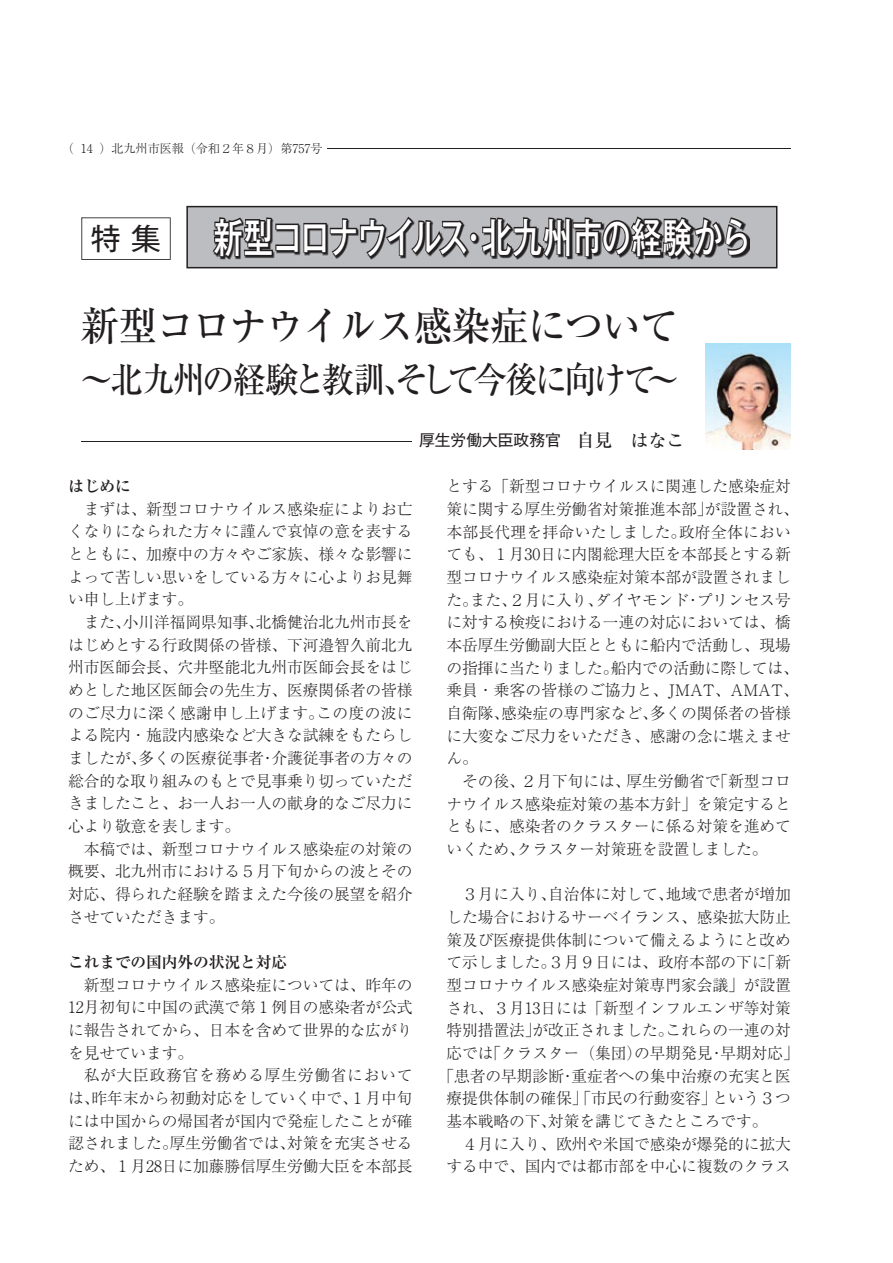
<style>
.page{position:relative;width:893px;height:1263px;background:#fff}
.page>*{position:absolute;margin:0;border:0;box-sizing:border-box;transform-origin:0 0}
.t1{font:500 40.5px "Gothic MB101 Pro";letter-spacing:-.025em;color:#fff;scale:.73 1}
.t2{font:500 40.5px "Ryumin Pro";letter-spacing:-.04em;color:#231f20;scale:.96 1}
.t3{font:500 36px "Ryumin Pro";letter-spacing:-.1em;color:#231f20;scale:.91 1}
.t4{font:30px "Gothic MB101 Pro";color:#231f20}
.t5{font:300 15.75px/22.6px "Ryumin Pr 6";letter-spacing:-.005em;color:#231f20;text-align:justify}
.t6{font:700 15.75px "Ryumin Pr 6";letter-spacing:-.005em;color:#231f20}
.t7{font:15.75px "Gothic MB101 Pro";color:#231f20}
.t8{font:300 12.15px "Ryumin Pro";letter-spacing:-.005em;color:#231f20}
.s1{font-family:"Ryumin Pr 6";font-weight:500;font-size:18px}
</style>
<div class="page">
<hr style="left:327px;top:148px;width:464px;height:1px;background:#231f20">
<svg style="left:81px;top:217px;width:90px;height:43px"></svg>
<svg style="left:186px;top:206px;width:591px;height:63px;background:#7f7e81"></svg>
<hr style="left:81px;top:441px;width:330px;height:1px;background:#231f20">
<img style="left:705px;top:343px;width:86px;height:106px">
<p class="t8" style="left:62px;top:139px;width:262px">（ 14 ）北九州市医報（令和２年８月）第757号</p>
<h3 class="t4" style="left:91px;top:214px;width:72px">特集</h3>
<h1 class="t1" style="left:213px;top:203px;width:738px">新型コロナウイルス・北九州市の経験から</h1>
<h1 class="t2" style="left:81px;top:294px;width:624px">新型コロナウイルス感染症について</h1>
<h2 class="t3" style="left:80px;top:351px;width:659px">～北九州の経験と教訓、そして今後に向けて～</h2>
<p class="t7" style="left:419px;top:427px;width:267px">厚生労働大臣政務官　<span class="s1">自見　はなこ</span></p>
<p class="t6" style="left:68px;top:474px;width:64px">はじめに</p>
<p class="t5" style="left:68px;top:496px;width:346px;text-indent:16px">まずは、新型コロナウイルス感染症によりお亡くなりになられた方々に謹んで哀悼の意を表するとともに、加療中の方々やご家族、様々な影響によって苦しい思いをしている方々に心よりお見舞い申し上げます。</p>
<p class="t5" style="left:68px;top:610px;width:346px;text-indent:16px">また、小川洋福岡県知事、北橋健治北九州市長をはじめとする行政関係の皆様、下河邉智久前北九州市医師会長、穴井堅能北九州市医師会長をはじめとした地区医師会の先生方、医療関係者の皆様のご尽力に深く感謝申し上げます。この度の波による院内・施設内感染など大きな試練をもたらしましたが、多くの医療従事者・介護従事者の方々の総合的な取り組みのもとで見事乗り切っていただきましたこと、お一人お一人の献身的なご尽力に心より敬意を表します。</p>
<p class="t5" style="left:68px;top:836px;width:346px;text-indent:16px">本稿では、新型コロナウイルス感染症の対策の概要、北九州市における５月下旬からの波とその対応、得られた経験を踏まえた今後の展望を紹介させていただきます。</p>
<p class="t6" style="left:68px;top:950px;width:221px">これまでの国内外の状況と対応</p>
<p class="t5" style="left:68px;top:972px;width:346px;text-indent:16px">新型コロナウイルス感染症については、昨年の12月初旬に中国の武漢で第１例目の感染者が公式に報告されてから、日本を含めて世界的な広がりを見せています。</p>
<p class="t5" style="left:68px;top:1063px;width:346px;text-indent:16px">私が大臣政務官を務める厚生労働省においては、昨年末から初動対応をしていく中で、１月中旬には中国からの帰国者が国内で発症したことが確認されました。厚生労働省では、対策を充実させるため、１月28日に加藤勝信厚生労働大臣を本部長</p>
<p class="t5" style="left:446px;top:474px;width:354px;text-align:left">とする「新型コロナウイルスに関連した感染症対策に関する厚生労働省対策推進本部」が設置され、本部長代理を拝命いたしました。政府全体においても、１月30日に内閣総理大臣を本部長とする新型コロナウイルス感染症対策本部が設置されました。また、２月に入り、ダイヤモンド・プリンセス号に対する検疫における一連の対応においては、橋本岳厚生労働副大臣とともに船内で活動し、現場の指揮に当たりました。船内での活動に際しては、乗員・乗客の皆様のご協力と、JMAT、AMAT、自衛隊、感染症の専門家など、多くの関係者の皆様に大変なご尽力をいただき、感謝の念に堪えません。</p>
<p class="t5" style="left:446px;top:769px;width:346px;text-indent:16px">その後、２月下旬には、厚生労働省で「新型コロナウイルス感染症対策の基本方針」を策定するとともに、感染者のクラスターに係る対策を進めていくため、クラスター対策班を設置しました。</p>
<p class="t5" style="left:462px;top:882px;width:330px">３月に入り、自治体に対して、地域で患者が増加</p>
<p class="t5" style="left:446px;top:905px;width:346px">した場合におけるサーベイランス、感染拡大防止</p>
<p class="t5" style="left:446px;top:927px;width:346px">策及び医療提供体制について備えるようにと改め</p>
<p class="t5" style="left:446px;top:950px;width:346px">て示しました。３月９日には、政府本部の下に「新</p>
<p class="t5" style="left:446px;top:973px;width:346px">型コロナウイルス感染症対策専門家会議」が設置</p>
<p class="t5" style="left:446px;top:995px;width:346px">され、３月13日には「新型インフルエンザ等対策</p>
<p class="t5" style="left:446px;top:1018px;width:346px">特別措置法」が改正されました。これらの一連の対</p>
<p class="t5" style="left:446px;top:1041px;width:354px">応では「クラスター（集団）の早期発見・早期対応」</p>
<p class="t5" style="left:438px;top:1063px;width:354px">「患者の早期診断・重症者への集中治療の充実と医</p>
<p class="t5" style="left:446px;top:1086px;width:346px">療提供体制の確保」「市民の行動変容」という３つ</p>
<p class="t5" style="left:446px;top:1109px;width:323px">基本戦略の下、対策を講じてきたところです。</p>
<p class="t5" style="left:462px;top:1131px;width:330px">４月に入り、欧州や米国で感染が爆発的に拡大</p>
<p class="t5" style="left:446px;top:1154px;width:346px">する中で、国内では都市部を中心に複数のクラス</p>
</div>
